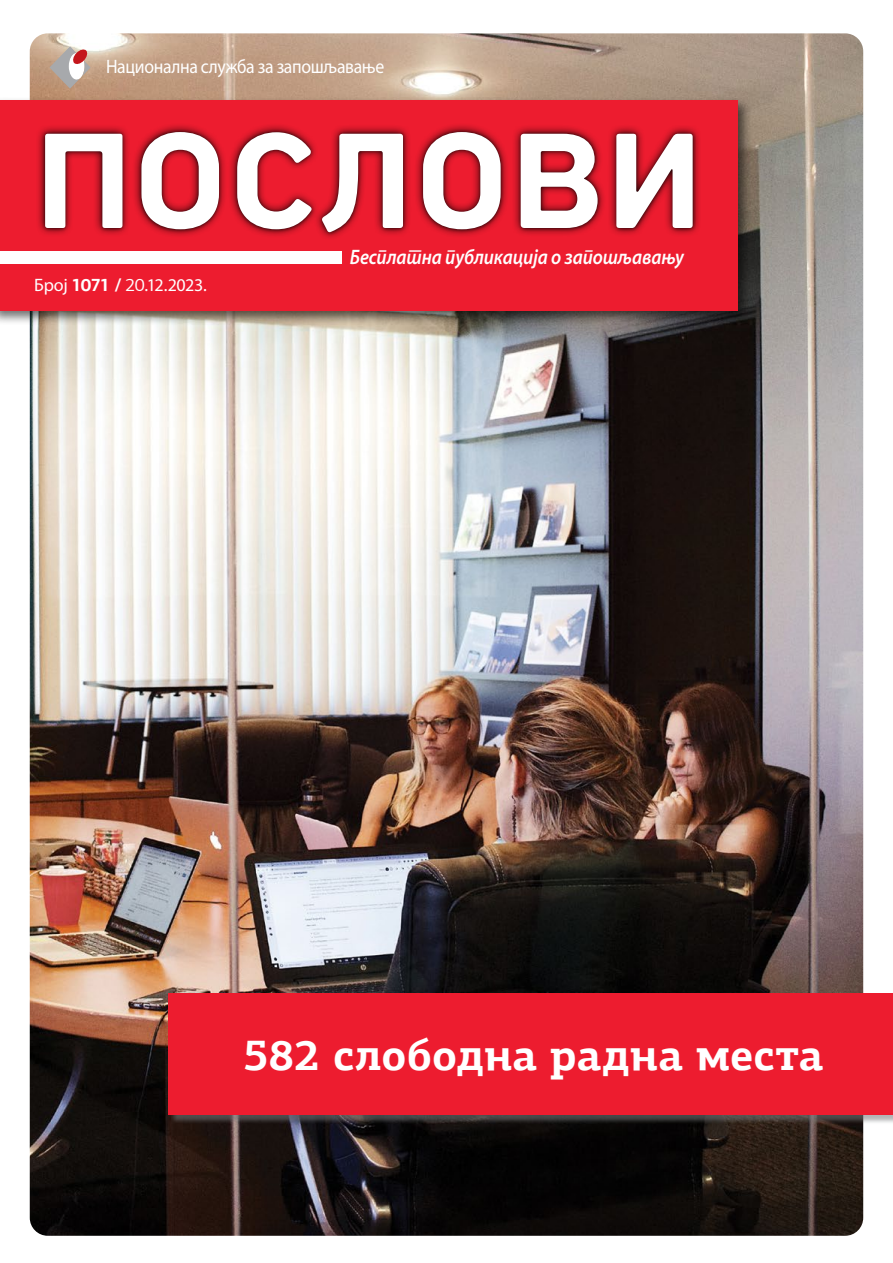
<style>
.page{position:relative;width:893px;height:1263px;background:#fff}
.page>*{position:absolute;margin:0;border:0;box-sizing:border-box;transform-origin:0 0}
.t1{font:700 43.5px "PF Agora Slab Pro";letter-spacing:.005em;color:#fff}
.t2{font:italic 600 21px "Myriad Pro";letter-spacing:-.005em;color:#fff;scale:.89 1}
.t3{font:19.5px "Myriad Pro";letter-spacing:-.02em;color:#fff;scale:.91 1}
.t4{font:18px "Myriad Pro";letter-spacing:-.02em;color:#fff}
.s1{font-family:"PF Agora Sans Pro";font-weight:700}
.s2{font-family:"PF Agora Sans Pro"}
</style>
<div class="page">
<img style="left:30px;top:33px;width:833px;height:1203px">
<div style="left:0;top:97px;width:752px;height:229px;background:#000;opacity:.56"></div>
<div style="left:0;top:100px;width:737px;height:210px;background:#ed1c2f"></div>
<div style="left:36px;top:123px;width:666px;height:118px;background:#000;opacity:.85"></div>
<div style="left:41px;top:128px;width:655px;height:108px;background:#000;opacity:.48"></div>
<svg style="left:45px;top:132px;width:648px;height:100px"></svg>
<div style="left:0;top:251px;width:341px;height:12px;background:#fff"></div>
<svg style="left:50px;top:46px;width:41px;height:43px"></svg>
<div style="left:171px;top:995px;width:722px;height:129px;background:#797a7d;opacity:.56"></div>
<div style="left:169px;top:993px;width:724px;height:121px;background:#ed1c2f"></div>
<p class="t3" style="left:106px;top:56px;width:307px">Национална служба за запошљавање</p>
<p class="t4" style="left:34px;top:276px;width:174px">Број <span class="s1">1071 /</span> <span class="s2">20</span>.12.2023.</p>
<p class="t2" style="left:350px;top:246px;width:377px">Бесплатна публикација о запошљавању</p>
<h1 class="t1" style="left:243px;top:1027px;width:582px">582 слободнa раднa места</h1>
</div>
